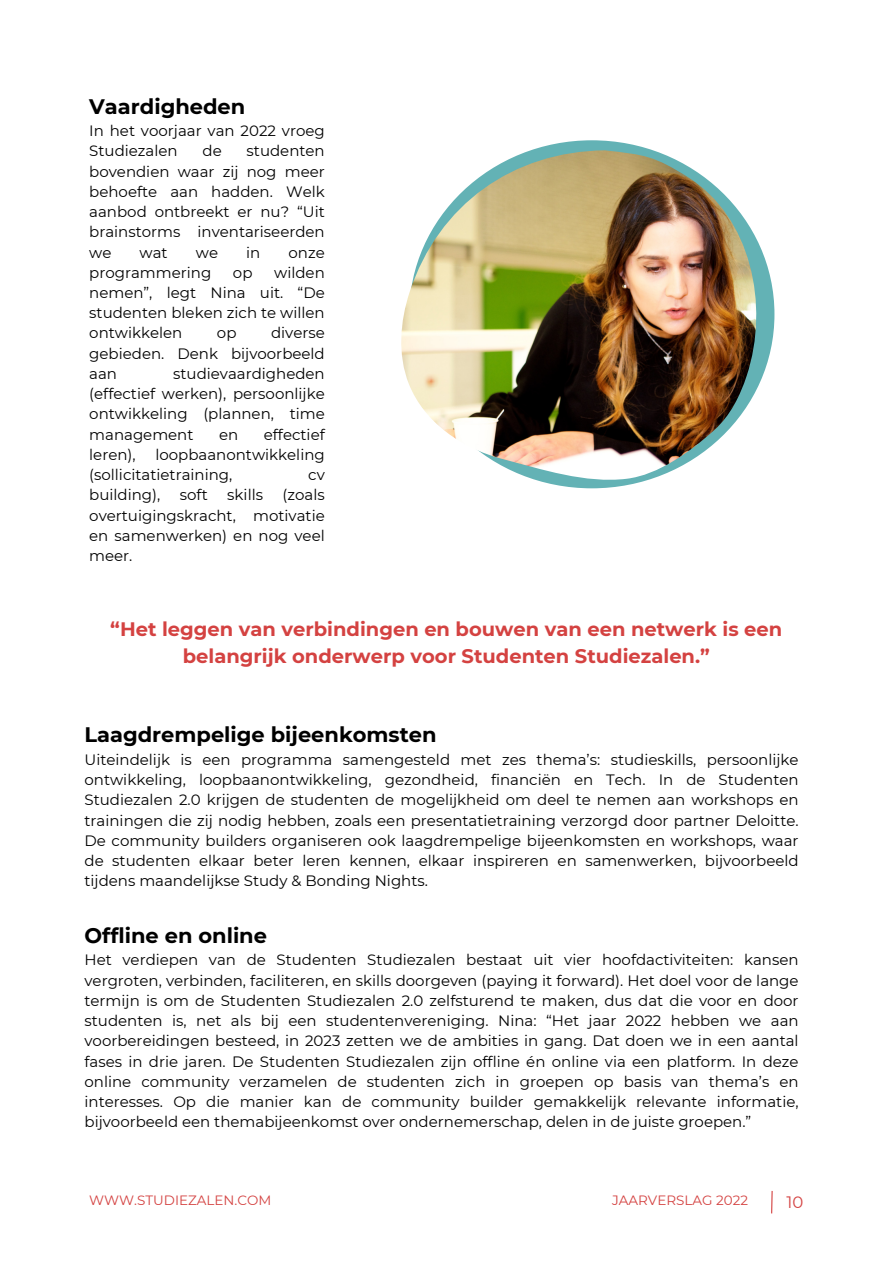
<style>
.page{position:relative;width:893px;height:1264px;background:#fff}
.page>*{position:absolute;margin:0;border:0;box-sizing:border-box;transform-origin:0 0}
.t1{font:700 21px "Montserrat";color:#000}
.t2{font:700 19.5px/27px "Montserrat";color:#d44241;text-align:center}
.t3{font:16.5px "Montserrat";color:#d44241}
.t4{font:15px/20.2px "Montserrat";color:#000;text-align:justify}
.t5{font:13.5px "Montserrat";color:#d44241}
</style>
<div class="page">
<svg style="left:771px;top:1191px;width:2px;height:23px"></svg>
<img style="left:401px;top:150px;width:360px;height:334px">
<p class="t1" style="left:89px;top:93px;width:158px">Vaardigheden</p>
<p class="t4" style="left:89px;top:120px;width:237px">In het voorjaar van 2022 vroeg<br>Studiezalen</p>
<p class="t4" style="left:89px;top:141px;width:237px;text-indent:157px">studenten bovendien waar zij nog meer behoefte aan hadden. Welk aanbod ontbreekt er nu? “Uit brainstorms inventariseerden we</p>
<p class="t4" style="left:202px;top:141px;width:21px">de</p>
<p class="t4" style="left:140px;top:242px;width:30px">wat</p>
<p class="t4" style="left:196px;top:242px;width:24px">we</p>
<p class="t4" style="left:246px;top:242px;width:16px">in</p>
<p class="t4" style="left:288px;top:242px;width:38px">onze</p>
<p class="t4" style="left:89px;top:262px;width:123px">programmering</p>
<p class="t4" style="left:233px;top:262px;width:21px">op</p>
<p class="t4" style="left:89px;top:262px;width:237px;text-indent:185px">wilden nemen”, legt Nina uit. “De studenten bleken zich te willen ontwikkelen</p>
<p class="t4" style="left:89px;top:323px;width:237px;text-indent:182px">diverse gebieden. Denk bijvoorbeeld aan</p>
<p class="t4" style="left:217px;top:323px;width:21px">op</p>
<p class="t4" style="left:89px;top:363px;width:237px;text-indent:84px">studievaardigheden (effectief werken), persoonlijke ontwikkeling (plannen, time management</p>
<p class="t4" style="left:219px;top:424px;width:21px">en</p>
<p class="t4" style="left:264px;top:424px;width:62px">effectief</p>
<p class="t4" style="left:89px;top:444px;width:48px">leren),</p>
<p class="t4" style="left:89px;top:444px;width:237px;text-indent:66px">loopbaanontwikkeling (sollicitatietraining,</p>
<p class="t4" style="left:308px;top:464px;width:18px">cv</p>
<p class="t4" style="left:89px;top:485px;width:73px">building),</p>
<p class="t4" style="left:180px;top:485px;width:29px">soft</p>
<p class="t4" style="left:227px;top:485px;width:37px">skills</p>
<p class="t4" style="left:89px;top:485px;width:237px;text-indent:193px">(zoals overtuigingskracht, motivatie en samenwerken) en nog veel meer.</p>
<p class="t2" style="left:110px;top:616px;width:673px">“Het leggen van verbindingen en bouwen van een netwerk is een belangrijk onderwerp voor Studenten Studiezalen.”</p>
<p class="t1" style="left:84px;top:722px;width:353px">Laagdrempelige bijeenkomsten</p>
<p class="t4" style="left:84px;top:749px;width:715px">Uiteindelijk is een programma samengesteld met zes thema’s: studieskills, persoonlijke ontwikkeling, loopbaanontwikkeling, gezondheid, financiën en Tech. In de Studenten Studiezalen 2.0 krijgen de studenten de mogelijkheid om deel te nemen aan workshops en trainingen die zij nodig hebben, zoals een presentatietraining verzorgd door partner Deloitte.<br>De community builders organiseren ook laagdrempelige bijeenkomsten en workshops, waar de studenten elkaar beter leren kennen, elkaar inspireren en samenwerken, bijvoorbeeld tijdens maandelijkse Study &amp; Bonding Nights.</p>
<p class="t1" style="left:84px;top:922px;width:184px">Offline en online</p>
<p class="t4" style="left:84px;top:949px;width:715px">Het verdiepen van de Studenten Studiezalen bestaat uit vier hoofdactiviteiten: kansen vergroten, verbinden, faciliteren, en skills doorgeven (paying it forward). Het doel voor de lange termijn is om de Studenten Studiezalen 2.0 zelfsturend te maken, dus dat die voor en door studenten is, net als bij een studentenvereniging. Nina: “Het jaar 2022 hebben we aan voorbereidingen besteed, in 2023 zetten we de ambities in gang. Dat doen we in een aantal fases in drie jaren. De Studenten Studiezalen zijn offline én online via een platform. In deze online community verzamelen de studenten zich in groepen op basis van thema’s en interesses. Op die manier kan de community builder gemakkelijk relevante informatie, bijvoorbeeld een themabijeenkomst over ondernemerschap, delen in de juiste groepen.”</p>
<p class="t5" style="left:89px;top:1192px;width:183px">WWW.STUDIEZALEN.COM</p>
<p class="t5" style="left:612px;top:1192px;width:137px">JAARVERSLAG 2022</p>
<p class="t3" style="left:786px;top:1191px;width:18px">10</p>
</div>
